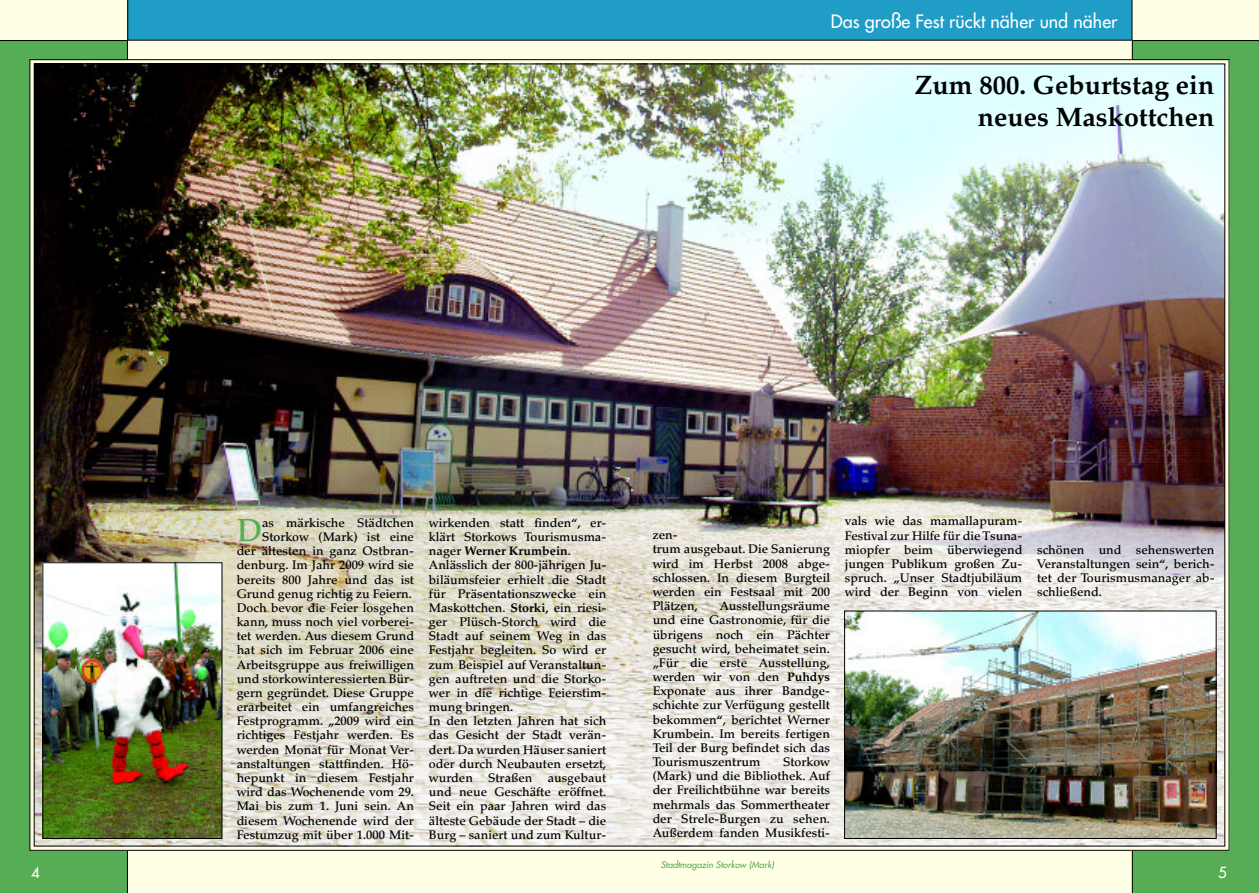
<style>
.page{position:relative;width:1259px;height:893px;background:#fff}
.page>*{position:absolute;margin:0;border:0;box-sizing:border-box;transform-origin:0 0}
.t1{font:500 31.8px "Palatino";color:#56ad56}
.t2{font:700 26.7px/32.2px "Palatino";color:#000;text-align:right}
.t3{font:18px "Futura";color:#fff}
.t4{font:15px "Futura";color:#fff}
.t5{font:500 12.45px/14.1px "Palatino";color:#000;text-align:justify}
.t6{font:italic 9px "Futura";color:#56ad56}
.s1{font-weight:700}
</style>
<div class="page">
<div style="left:0;top:0;width:642px;height:893px;background:#ffffe6"></div>
<div style="left:617px;top:0;width:642px;height:893px;background:#ffffe6"></div>
<div style="left:128px;top:0;width:1004px;height:40px;background:#1f9dc6"></div>
<svg style="left:1132px;top:40px;width:127px;height:853px;background:#539652"></svg>
<svg style="left:0;top:40px;width:128px;height:853px;background:#4e984d"></svg>
<img style="left:36px;top:66px;width:1187px;height:778px">
<img style="left:846px;top:613px;width:368px;height:224px">
<div style="left:844px;top:611px;width:372px;height:228px;border:1px solid #000"></div>
<img style="left:45px;top:564px;width:175px;height:273px">
<div style="left:43px;top:562px;width:179px;height:277px;border:1px solid #000"></div>
<p class="t4" style="left:31px;top:866px;width:10px">4</p>
<h3 class="t3" style="left:831px;top:14px;width:288px">Das große Fest rückt näher und näher</h3>
<h2 class="t2" style="left:915px;top:71px;width:301px">Zum 800. Geburtstag ein neues Maskottchen</h2>
<p class="t5" style="left:237px;top:517px;width:179px;text-align:right">as märkische Städtchen<br>Storkow (Mark) ist eine<br>der ältesten in ganz Ostbran&shy;denburg. Im Jahr 2009 wird sie bereits 800 Jahre und das ist<br>Grund genug richtig zu Feiern.<br>Doch bevor die Feier losgehen kann, muss noch viel vorberei&shy;tet werden. Aus diesem Grund hat sich im Februar 2006 eine<br>Arbeitsgruppe aus freiwilligen und storkowinteressierten Bür&shy;gern gegründet. Diese Gruppe erarbeitet ein umfangreiches<br>Festprogramm. „2009 wird ein richtiges Festjahr werden. Es werden Monat für Monat Ver&shy;anstaltungen stattfinden. Hö&shy;hepunkt in diesem Festjahr wird das Wochenende vom 29.<br>Mai bis zum 1. Juni sein. An diesem Wochenende wird der<br>Festumzug mit über 1.000 Mit-</p>
<p class="t5" style="left:429px;top:517px;width:179px;text-align:left">wirkenden statt finden“, er&shy;klärt Storkows Tourismusma&shy;nager <span class="s1">Werner Krumbein</span>.<br>Anlässlich der 800-jährigen Ju&shy;biläumsfeier erhielt die Stadt für Präsentationszwecke ein<br>Maskottchen. <span class="s1">Storki</span>, ein riesi&shy;ger Plüsch-Storch wird die<br>Stadt auf seinem Weg in das<br>Festjahr begleiten. So wird er zum Beispiel auf Veranstaltun&shy;gen auftreten und die Storko&shy;wer in die richtige Feierstim&shy;mung bringen.<br>In den letzten Jahren hat sich das Gesicht der Stadt verän&shy;dert. Da wurden Häuser saniert oder durch Neubauten ersetzt, wurden Straßen ausgebaut und neue Geschäfte eröffnet.<br>Seit ein paar Jahren wird das älteste Gebäude der Stadt – die<br>Burg – saniert und zum Kultur-</p>
<h1 class="t1" style="left:237px;top:518px;width:27px">D</h1>
<p class="t5" style="left:653px;top:529px;width:179px;text-align:left">zen-<br>trum ausgebaut. Die Sanierung wird im Herbst 2008 abge&shy;schlossen. In diesem Burgteil werden ein Festsaal mit 200<br>Plätzen,</p>
<p class="t5" style="left:653px;top:600px;width:179px;text-indent:67px">Ausstellungsräume und eine Gastronomie, für die übrigens noch ein Pächter gesucht wird, beheimatet sein. „Für die erste Ausstellung, werden wir von den <span class="s1">Puhdys </span>Exponate aus ihrer Bandge&shy;schichte zur Verfügung gestellt bekommen“, berichtet Werner Krumbein. Im bereits fertigen Teil der Burg befindet sich das Tourismuszentrum</p>
<p class="t5" style="left:653px;top:756px;width:179px;text-indent:130px">Storkow (Mark) und die Bibliothek. Auf der Freilichtbühne war bereits mehrmals das Sommertheater der Strele-Burgen zu sehen.<br>Außerdem fanden Musikfesti-</p>
<p class="t6" style="left:661px;top:860px;width:115px">Stadtmagazin Storkow (Mark)</p>
<p class="t5" style="left:845px;top:515px;width:179px">vals wie das mamallapuram-Festival zur Hilfe für die Tsuna&shy;miopfer beim überwiegend jungen Publikum großen Zu&shy;spruch. „Unser Stadtjubiläum wird der Beginn von vielen</p>
<p class="t5" style="left:1037px;top:544px;width:179px">schönen und sehenswerten Veranstaltungen sein“, berich&shy;tet der Tourismusmanager ab&shy;schließend.</p>
<p class="t4" style="left:1218px;top:866px;width:10px">5</p>
</div>
